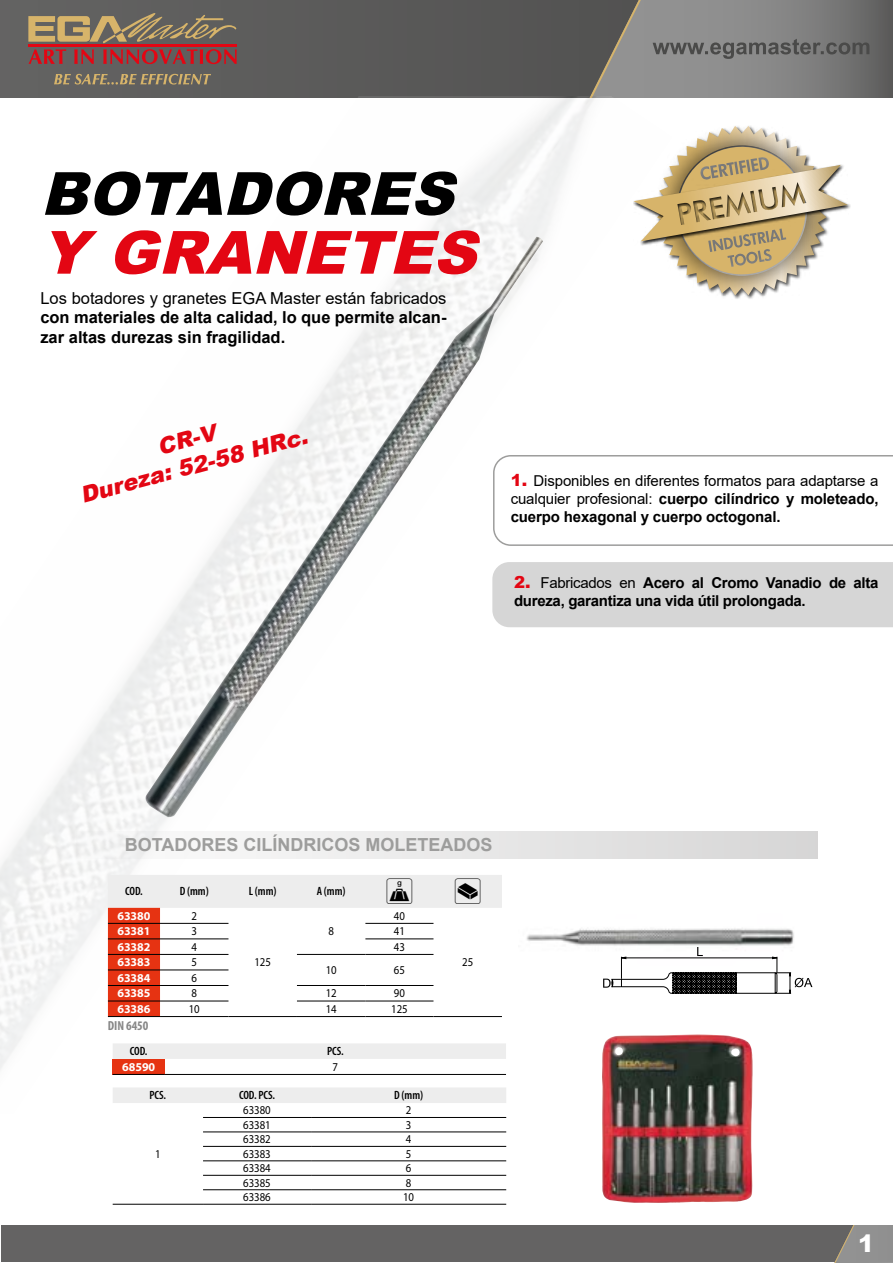
<style>
.page{position:relative;width:893px;height:1263px;background:#fff}
.page>*{position:absolute;margin:0;border:0;box-sizing:border-box;transform-origin:0 0}
.t1{font:italic 900 59.55px "Arial";color:#000}
.t2{font:italic 900 59.55px "Arial";color:#e30613}
.t3{font:37.8px "Egamaster Iconografia";color:#000}
.t4{font:900 24px "Arial";color:#fff}
.t5{font:italic 900 22.5px/27px "Arial";color:#e30613;text-align:center}
.t6{font:700 18px "Arial";color:#9d9d9c}
.t7{font:700 16.5px/19.8px "Arial";color:#000}
.t8{font:16.5px "Arial";color:#000}
.t9{font:15px/18px "Arial";letter-spacing:-.01em;color:#000;text-align:justify}
.t10{font:700 15px/18px "Arial";letter-spacing:-.02em;color:#000}
.t11{font:700 condensed 13.2px "Myriad Pro";letter-spacing:-.005em;color:#878787}
.t12{font:12px "Myriad Pro";letter-spacing:-.005em;color:#000;scale:.9 1}
.t13{font:600 condensed 12px "Myriad Pro";letter-spacing:-.005em;color:#000}
.t14{font:700 12px "Myriad Pro";letter-spacing:-.005em;color:#fff}
.s1{font-weight:900;font-size:16.5px;color:#e30613}
.s2{font-weight:700}
.s3{font-weight:400}
</style>
<div class="page">
<div style="left:0;top:0;width:893px;height:98px;background:#5a5a59"></div>
<svg style="left:28px;top:13px;width:209px;height:30px"></svg>
<hr style="left:28px;top:44px;width:209px;height:3px;background:#e30613">
<svg style="left:29px;top:49px;width:37px;height:15px"></svg>
<svg style="left:74px;top:49px;width:20px;height:15px"></svg>
<svg style="left:103px;top:49px;width:134px;height:15px"></svg>
<svg style="left:54px;top:74px;width:157px;height:11px"></svg>
<svg style="left:590px;top:0;width:284px;height:98px"></svg>
<div style="left:1px;top:1225px;width:891px;height:37px;background:#646363"></div>
<svg style="left:835px;top:1225px;width:57px;height:37px"></svg>
<img style="left:0;top:97px;width:672px;height:978px">
<div style="left:543px;top:562px;width:350px;height:65px;background:#d6d6d6"></div>
<svg style="left:543px;top:455px;width:350px;height:91px"></svg>
<img style="left:519px;top:893px;width:275px;height:108px">
<svg style="left:603px;top:947px;width:209px;height:51px"></svg>
<img style="left:601px;top:1034px;width:152px;height:169px">
<img style="left:143px;top:237px;width:400px;height:581px">
<div style="left:76px;top:831px;width:741px;height:28px;background:linear-gradient(to right,#f9f9f9,#d8d7d7)"></div>
<svg style="left:634px;top:110px;width:214px;height:202px"></svg>
<svg style="left:108px;top:875px;width:394px;height:141px"></svg>
<hr style="left:108px;top:923px;width:52px;height:1px;background:#000">
<hr style="left:160px;top:923px;width:68px;height:1px;background:#000">
<hr style="left:365px;top:923px;width:68px;height:1px;background:#000">
<hr style="left:108px;top:939px;width:52px;height:1px;background:#000">
<hr style="left:160px;top:939px;width:68px;height:1px;background:#000">
<hr style="left:365px;top:939px;width:68px;height:1px;background:#000">
<hr style="left:108px;top:954px;width:52px;height:1px;background:#000">
<hr style="left:160px;top:954px;width:68px;height:1px;background:#000">
<hr style="left:297px;top:954px;width:68px;height:1px;background:#000">
<hr style="left:365px;top:954px;width:68px;height:1px;background:#000">
<hr style="left:108px;top:970px;width:52px;height:1px;background:#000">
<hr style="left:160px;top:970px;width:68px;height:1px;background:#000">
<hr style="left:108px;top:985px;width:52px;height:1px;background:#000">
<hr style="left:160px;top:985px;width:68px;height:1px;background:#000">
<hr style="left:297px;top:985px;width:68px;height:1px;background:#000">
<hr style="left:365px;top:985px;width:68px;height:1px;background:#000">
<hr style="left:108px;top:1001px;width:52px;height:1px;background:#000">
<hr style="left:160px;top:1001px;width:68px;height:1px;background:#000">
<hr style="left:297px;top:1001px;width:68px;height:1px;background:#000">
<hr style="left:365px;top:1001px;width:68px;height:1px;background:#000">
<hr style="left:108px;top:1016px;width:52px;height:1px;background:#000">
<hr style="left:160px;top:1016px;width:68px;height:1px;background:#000">
<hr style="left:228px;top:1016px;width:69px;height:1px;background:#000">
<hr style="left:297px;top:1016px;width:68px;height:1px;background:#000">
<hr style="left:365px;top:1016px;width:68px;height:1px;background:#000">
<hr style="left:433px;top:1016px;width:69px;height:1px;background:#000">
<div style="left:113px;top:1043px;width:393px;height:16px;background:#ededed"></div>
<div style="left:113px;top:1059px;width:52px;height:15px;background:#e63312"></div>
<hr style="left:113px;top:1074px;width:52px;height:1px;background:#000">
<hr style="left:165px;top:1074px;width:341px;height:1px;background:#000">
<div style="left:113px;top:1088px;width:393px;height:15px;background:#ededed"></div>
<hr style="left:203px;top:1117px;width:108px;height:1px;background:#000">
<hr style="left:311px;top:1117px;width:195px;height:1px;background:#000">
<hr style="left:203px;top:1132px;width:108px;height:1px;background:#000">
<hr style="left:311px;top:1132px;width:195px;height:1px;background:#000">
<hr style="left:203px;top:1146px;width:108px;height:1px;background:#000">
<hr style="left:311px;top:1146px;width:195px;height:1px;background:#000">
<hr style="left:203px;top:1160px;width:108px;height:1px;background:#000">
<hr style="left:311px;top:1160px;width:195px;height:1px;background:#000">
<hr style="left:203px;top:1175px;width:108px;height:1px;background:#000">
<hr style="left:311px;top:1175px;width:195px;height:1px;background:#000">
<hr style="left:203px;top:1189px;width:108px;height:1px;background:#000">
<hr style="left:311px;top:1189px;width:195px;height:1px;background:#000">
<hr style="left:113px;top:1204px;width:90px;height:1px;background:#000">
<hr style="left:203px;top:1204px;width:108px;height:1px;background:#000">
<hr style="left:311px;top:1204px;width:195px;height:1px;background:#000">
<h1 class="t1" style="left:41px;top:150px;width:434px">BOTADORES</h1>
<h1 class="t2" style="left:41px;top:209px;width:457px">Y GRANETES</h1>
<p class="t8" style="left:40px;top:286px;width:408px">Los botadores y granetes EGA Master están fabricados</p>
<p class="t7" style="left:40px;top:308px;width:408px">con materiales de alta calidad, lo que permite alcan&shy;zar altas durezas sin fragilidad.</p>
<h3 class="t5" style="left:70px;top:456px;width:236px;rotate:-15deg">CR-V<br>Dureza: 52-58 HRc.</h3>
<p class="t9" style="left:511px;top:472px;width:369px"><span class="s1">1.</span> Disponibles en diferentes formatos para adaptarse a cualquier profesional: <span class="s2">cuerpo cilíndrico y moleteado, cuerpo hexagonal y cuerpo octogonal.</span></p>
<p class="t10" style="left:514px;top:574px;width:366px"><span class="s1">2.</span> <span class="s3">Fabricados en</span> Acero al Cromo Vanadio de alta dureza, garantiza una vida útil prolongada.</p>
<p class="t6" style="left:125px;top:831px;width:369px">BOTADORES CILÍNDRICOS MOLETEADOS</p>
<p class="t13" style="left:125px;top:885px;width:19px">COD.</p>
<p class="t13" style="left:180px;top:885px;width:31px">D (mm)</p>
<p class="t13" style="left:249px;top:885px;width:29px">L (mm)</p>
<p class="t13" style="left:317px;top:885px;width:30px">A (mm)</p>
<h2 class="t3" style="left:384px;top:871px;width:100px">+ f</h2>
<p class="t14" style="left:117px;top:908px;width:35px">63380</p>
<p class="t12" style="left:191px;top:908px;width:8px">2</p>
<p class="t12" style="left:254px;top:955px;width:20px">125</p>
<p class="t12" style="left:394px;top:908px;width:14px">40</p>
<p class="t12" style="left:328px;top:924px;width:8px">8</p>
<p class="t14" style="left:117px;top:923px;width:35px">63381</p>
<p class="t12" style="left:191px;top:924px;width:8px">3</p>
<p class="t12" style="left:394px;top:924px;width:14px">41</p>
<p class="t14" style="left:117px;top:939px;width:35px">63382</p>
<p class="t12" style="left:191px;top:939px;width:8px">4</p>
<p class="t12" style="left:394px;top:939px;width:14px">43</p>
<p class="t14" style="left:117px;top:954px;width:35px">63383</p>
<p class="t12" style="left:191px;top:955px;width:8px">5</p>
<p class="t12" style="left:326px;top:962px;width:14px">10</p>
<p class="t12" style="left:394px;top:962px;width:14px">65</p>
<p class="t14" style="left:117px;top:970px;width:35px">63384</p>
<p class="t12" style="left:191px;top:970px;width:8px">6</p>
<p class="t14" style="left:117px;top:985px;width:35px">63385</p>
<p class="t12" style="left:191px;top:986px;width:8px">8</p>
<p class="t12" style="left:326px;top:986px;width:14px">12</p>
<p class="t12" style="left:394px;top:986px;width:14px">90</p>
<p class="t14" style="left:117px;top:1001px;width:35px">63386</p>
<p class="t12" style="left:189px;top:1001px;width:14px">10</p>
<p class="t12" style="left:326px;top:1001px;width:14px">14</p>
<p class="t12" style="left:391px;top:1001px;width:20px">125</p>
<p class="t11" style="left:108px;top:1017px;width:42px">DIN 6450</p>
<p class="t13" style="left:130px;top:1045px;width:19px">COD.</p>
<p class="t13" style="left:327px;top:1045px;width:18px">PCS.</p>
<p class="t14" style="left:122px;top:1059px;width:35px">68590</p>
<p class="t12" style="left:333px;top:1059px;width:8px">7</p>
<p class="t13" style="left:149px;top:1089px;width:18px">PCS.</p>
<p class="t13" style="left:239px;top:1089px;width:38px">COD. PCS.</p>
<p class="t13" style="left:394px;top:1089px;width:31px">D (mm)</p>
<p class="t12" style="left:462px;top:955px;width:14px">25</p>
<p class="t12" style="left:155px;top:1146px;width:8px">1</p>
<p class="t12" style="left:243px;top:1103px;width:32px">63380</p>
<p class="t12" style="left:406px;top:1103px;width:8px">2</p>
<p class="t12" style="left:243px;top:1117px;width:32px">63381</p>
<p class="t12" style="left:406px;top:1117px;width:8px">3</p>
<p class="t12" style="left:243px;top:1132px;width:32px">63382</p>
<p class="t12" style="left:406px;top:1132px;width:8px">4</p>
<p class="t12" style="left:243px;top:1146px;width:32px">63383</p>
<p class="t12" style="left:406px;top:1146px;width:8px">5</p>
<p class="t12" style="left:243px;top:1161px;width:32px">63384</p>
<p class="t12" style="left:406px;top:1161px;width:8px">6</p>
<p class="t12" style="left:243px;top:1175px;width:32px">63385</p>
<p class="t12" style="left:406px;top:1175px;width:8px">8</p>
<p class="t12" style="left:243px;top:1189px;width:32px">63386</p>
<p class="t12" style="left:403px;top:1189px;width:14px">10</p>
<h3 class="t4" style="left:858px;top:1226px;width:18px">1</h3>
</div>
